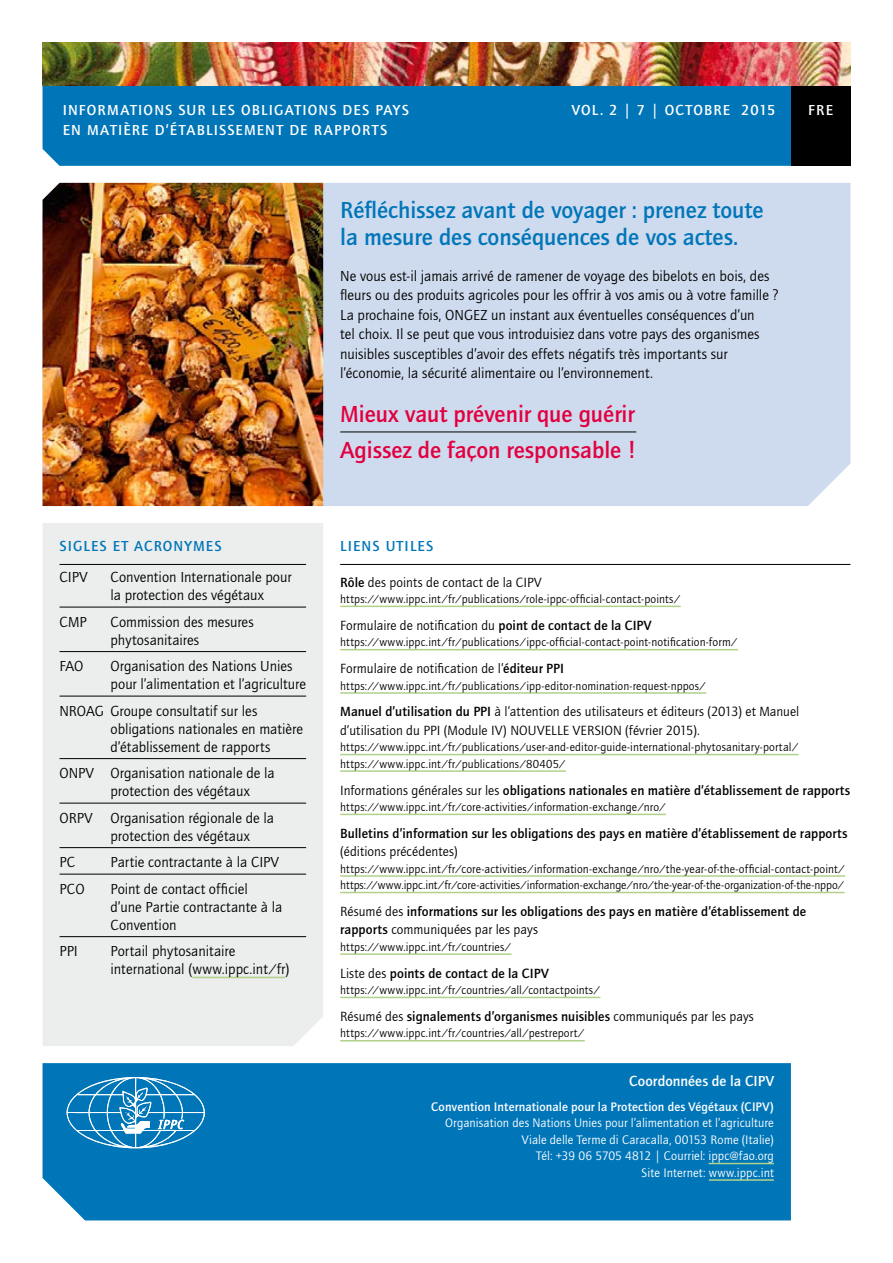
<style>
.page{position:relative;width:893px;height:1263px;background:#fff}
.page>*{position:absolute;margin:0;border:0;box-sizing:border-box;transform-origin:0 0}
.t1{font:500 24px/27px "Quay Sans";color:#0076b9}
.t2{font:500 24px "Quay Sans";color:#e20040}
.t3{font:15px/18px "Quay Sans";color:#000}
.t4{font:500 15px "Quay Sans";letter-spacing:.075em;color:#fff}
.Title_Contents{font:500 15px "Quay Sans";letter-spacing:.075em;color:#0076b9}
.t5{font:500 15px "Quay Sans";letter-spacing:.005em;color:#fff}
.Text{font:500 13.8px/18.3px "Quay Sans";letter-spacing:.005em;color:#000}
.Text-2{font:13.8px/18.3px "Quay Sans";letter-spacing:.005em;color:#000}
.t6{font:12.75px/16.5px "Quay Sans";letter-spacing:.005em;color:#fff;text-align:right}
.t7{font:500 12.75px "Quay Sans";letter-spacing:.01em;color:#fff}
.Text-3{font:12px "Quay Sans";letter-spacing:.01em;color:#000}
.Useful_Links{font:12px "Quay Sans";letter-spacing:.01em;color:#000}
.s1{font-weight:500}
.s2{font-weight:400}
</style>
<div class="page">
<div style="left:43px;top:1063px;width:748px;height:157px;background:#0076b9"></div>
<hr style="left:709px;top:1163px;width:65px;height:1px;background:#b0d18b">
<hr style="left:709px;top:1179px;width:65px;height:2px;background:#b0d18b">
<svg style="left:67px;top:1077px;width:138px;height:71px;background:#3391c6"></svg>
<div style="left:323px;top:183px;width:527px;height:323px;background:#cedaed"></div>
<hr style="left:340px;top:432px;width:296px;height:1px;background:#000">
<div style="left:43px;top:523px;width:280px;height:523px;background:#eceded"></div>
<hr style="left:60px;top:564px;width:246px;height:1px;background:#000">
<hr style="left:60px;top:607px;width:246px;height:1px;background:#000">
<hr style="left:60px;top:651px;width:246px;height:1px;background:#000">
<hr style="left:60px;top:696px;width:246px;height:1px;background:#000">
<hr style="left:60px;top:758px;width:246px;height:1px;background:#000">
<hr style="left:60px;top:803px;width:246px;height:1px;background:#000">
<hr style="left:60px;top:847px;width:246px;height:1px;background:#000">
<hr style="left:60px;top:874px;width:246px;height:1px;background:#000">
<hr style="left:60px;top:936px;width:246px;height:1px;background:#000">
<hr style="left:192px;top:977px;width:93px;height:1px;background:#b0d18b">
<hr style="left:340px;top:564px;width:510px;height:1px;background:#000">
<hr style="left:340px;top:606px;width:341px;height:1px;background:#b0d18b">
<hr style="left:340px;top:649px;width:398px;height:1px;background:#b0d18b">
<hr style="left:340px;top:692px;width:366px;height:2px;background:#b0d18b">
<hr style="left:340px;top:754px;width:459px;height:1px;background:#b0d18b">
<hr style="left:340px;top:770px;width:226px;height:2px;background:#b0d18b">
<hr style="left:340px;top:814px;width:326px;height:1px;background:#b0d18b">
<hr style="left:340px;top:875px;width:505px;height:2px;background:#b0d18b">
<hr style="left:340px;top:892px;width:505px;height:1px;background:#b0d18b">
<hr style="left:340px;top:953px;width:171px;height:2px;background:#b0d18b">
<hr style="left:340px;top:997px;width:260px;height:1px;background:#b0d18b">
<hr style="left:340px;top:1040px;width:245px;height:1px;background:#b0d18b">
<div style="left:43px;top:85px;width:748px;height:81px;background:#0076b9"></div>
<div style="left:791px;top:85px;width:59px;height:81px;background:#000"></div>
<img style="left:43px;top:43px;width:807px;height:42px">
<img style="left:43px;top:183px;width:280px;height:323px">
<p class="t4" style="left:63px;top:102px;width:347px">INFORMATIONS SUR LES OBLIGATIONS DES PAYS</p>
<p class="t4" style="left:572px;top:102px;width:205px">VOL. 2 | 7 | OCTOBRE 2015</p>
<p class="t4" style="left:808px;top:102px;width:27px">FRE</p>
<p class="t4" style="left:63px;top:122px;width:326px">EN MATIÈRE D’ÉTABLISSEMENT DE RAPPORTS</p>
<p class="Title_Contents" style="left:60px;top:538px;width:164px">SIGLES ET ACRONYMES</p>
<p class="t3" style="left:60px;top:568px;width:29px">CIPV</p>
<p class="t3" style="left:111px;top:568px;width:183px">Convention Internationale pour la protection des végétaux</p>
<p class="t3" style="left:60px;top:613px;width:29px">CMP</p>
<p class="t3" style="left:111px;top:613px;width:145px">Commission des mesures phytosanitaires</p>
<p class="t3" style="left:60px;top:657px;width:25px">FAO</p>
<p class="t3" style="left:111px;top:657px;width:197px">Organisation des Nations Unies pour l’alimentation et l’agriculture</p>
<p class="t3" style="left:111px;top:702px;width:194px;text-indent:-51px">NROAG Groupe consultatif sur les obligations nationales en matière d’établissement de rapports</p>
<p class="t3" style="left:111px;top:764px;width:166px;text-indent:-51px">ONPV Organisation nationale de la protection des végétaux</p>
<p class="t3" style="left:111px;top:809px;width:165px;text-indent:-51px">ORPV Organisation régionale de la protection des végétaux</p>
<p class="t3" style="left:60px;top:853px;width:17px">PC</p>
<p class="t3" style="left:111px;top:853px;width:170px">Partie contractante à la CIPV</p>
<p class="t3" style="left:60px;top:880px;width:27px">PCO</p>
<p class="t3" style="left:111px;top:880px;width:173px">Point de contact officiel d’une Partie contractante à la<br>Convention</p>
<p class="t3" style="left:60px;top:942px;width:20px">PPI</p>
<p class="t3" style="left:111px;top:942px;width:180px">Portail phytosanitaire international (www.ippc.int/fr)</p>
<p class="t1" style="left:340px;top:197px;width:425px">Réfléchissez avant de voyager : prenez toute la mesure des conséquences de vos actes.</p>
<p class="t3" style="left:340px;top:266px;width:440px;line-height:19.5px">Ne vous est-il jamais arrivé de ramener de voyage des bibelots en bois, des fleurs ou des produits agricoles pour les offrir à vos amis ou à votre famille ?<br>La prochaine fois, ONGEZ un instant aux éventuelles conséquences d’un<br>tel choix. Il se peut que vous introduisiez dans votre pays des organismes nuisibles susceptibles d’avoir des effets négatifs très importants sur l’économie, la sécurité alimentaire ou l’environnement.</p>
<p class="t2" style="left:340px;top:401px;width:296px">Mieux vaut prévenir que guérir</p>
<p class="t2" style="left:340px;top:436px;width:298px">Agissez de façon responsable !</p>
<p class="Title_Contents" style="left:340px;top:538px;width:95px">LIENS UTILES</p>
<p class="Text-2" style="left:340px;top:573px;width:203px"><span class="s1">Rôle</span> des points de contact de la CIPV</p>
<p class="Useful_Links" style="left:340px;top:592px;width:342px">https://www.ippc.int/fr/publications/role-ippc-official-contact-points/</p>
<p class="Text-2" style="left:340px;top:616px;width:313px">Formulaire de notification du <span class="s1">point de contact de la CIPV</span></p>
<p class="Text-3" style="left:340px;top:636px;width:399px">https://www.ippc.int/fr/publications/ippc-official-contact-point-notification-form/</p>
<p class="Text-2" style="left:340px;top:660px;width:225px">Formulaire de notification de l’<span class="s1">éditeur PPI</span></p>
<p class="Text-3" style="left:340px;top:679px;width:368px">https://www.ippc.int/fr/publications/ipp-editor-nomination-request-nppos/</p>
<p class="Text-2" style="left:340px;top:703px;width:461px"><span class="s1">Manuel d’utilisation du PPI</span> à l’attention des utilisateurs et éditeurs (2013) et Manuel d’utilisation du PPI (Module IV) NOUVELLE VERSION (février 2015).</p>
<p class="Text-3" style="left:340px;top:741px;width:460px">https://www.ippc.int/fr/publications/user-and-editor-guide-international-phytosanitary-portal/</p>
<p class="Text-3" style="left:340px;top:757px;width:227px">https://www.ippc.int/fr/publications/80405/</p>
<p class="Text" style="left:340px;top:781px;width:512px"><span class="s2">Informations générales sur les</span> obligations nationales en matière d’établissement de rapports</p>
<p class="Text-3" style="left:340px;top:800px;width:327px">https://www.ippc.int/fr/core-activities/information-exchange/nro/</p>
<p class="Text" style="left:340px;top:824px;width:509px">Bulletins d’information sur les obligations des pays en matière d’établissement de rapports <span class="s2">(éditions précédentes)</span></p>
<p class="Text-3" style="left:340px;top:862px;width:507px">https://www.ippc.int/fr/core-activities/information-exchange/nro/the-year-of-the-official-contact-point/</p>
<p class="Text-3" style="left:340px;top:879px;width:506px">https://www.ippc.int/fr/core-activities/information-exchange/nro/the-year-of-the-organization-of-the-nppo/</p>
<p class="Text" style="left:340px;top:902px;width:467px"><span class="s2">Résumé des</span> informations sur les obligations des pays en matière d’établissement de rapports <span class="s2">communiquées par les pays</span></p>
<p class="Text-3" style="left:340px;top:940px;width:173px">https://www.ippc.int/fr/countries/</p>
<p class="Text" style="left:340px;top:964px;width:210px"><span class="s2">Liste des</span> points de contact de la CIPV</p>
<p class="Text-3" style="left:340px;top:983px;width:262px">https://www.ippc.int/fr/countries/all/contactpoints/</p>
<p class="Text" style="left:340px;top:1007px;width:415px"><span class="s2">Résumé des</span> signalements d’organismes nuisibles <span class="s2">communiqués par les pays</span></p>
<p class="Text-3" style="left:340px;top:1027px;width:246px">https://www.ippc.int/fr/countries/all/pestreport/</p>
<p class="t5" style="left:629px;top:1072px;width:146px">Coordonnées de la CIPV</p>
<p class="t7" style="left:431px;top:1099px;width:344px">Convention Internationale pour la Protection des Végétaux (CIPV)</p>
<p class="t6" style="left:445px;top:1115px;width:330px">Organisation des Nations Unies pour l’alimentation et l’agriculture Viale delle Terme di Caracalla, 00153 Rome (Italie)<br>Tél: +39 06 5705 4812 | Courriel: ippc@fao.org<br>Site Internet: www.ippc.int</p>
</div>
